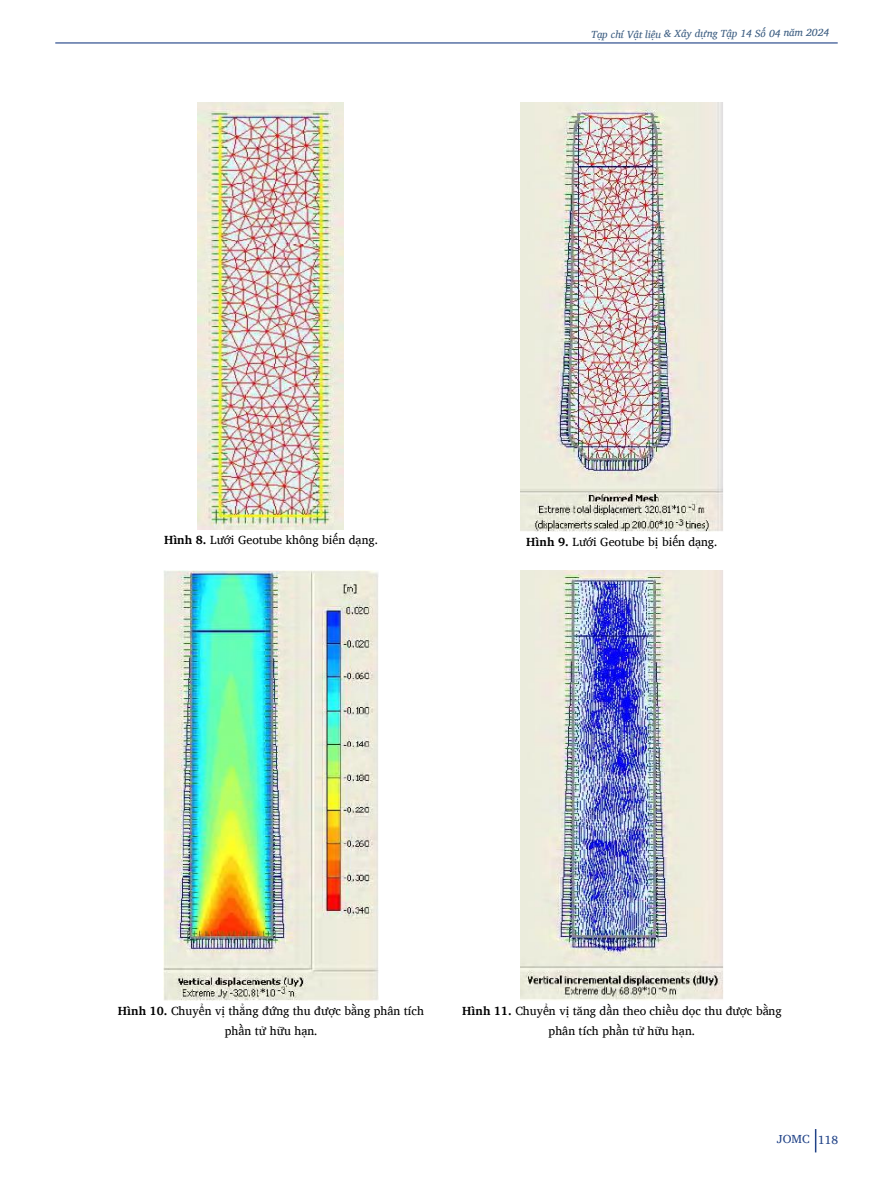
<style>
.page{position:relative;width:893px;height:1191px;background:#fff}
.page>*{position:absolute;margin:0;border:0;box-sizing:border-box;transform-origin:0 0}
.t1{font:12px/19.6px "Charis SIL";color:#000;text-align:center}
.t2{font:12px "Charis SIL";color:#204287}
.t3{font:italic 10.5px "Charis SIL";color:#3d5e82}
.s1{font-weight:700}
</style>
<div class="page">
<hr style="left:55px;top:42px;width:783px;height:2px;background:#204287">
<svg style="left:815px;top:1129px;width:1px;height:23px"></svg>
<img style="left:198px;top:102px;width:146px;height:428px">
<img style="left:521px;top:102px;width:202px;height:429px">
<img style="left:163px;top:570px;width:215px;height:430px">
<img style="left:520px;top:570px;width:203px;height:430px">
<p class="t3" style="left:591px;top:29px;width:240px;rotate:-1deg">Tạp chí Vật liệu &amp; Xây dựng Tập 14 Số 04 năm 2024</p>
<p class="t1" style="left:164px;top:530px;width:216px"><span class="s1">Hình 8.</span> Lưới Geotube không biến dạng.</p>
<p class="t1" style="left:526px;top:532px;width:193px"><span class="s1">Hình 9.</span> Lưới Geotube bị biến dạng.</p>
<p class="t1" style="left:118px;top:1001px;width:308px"><span class="s1">Hình 10.</span> Chuyển vị thẳng đứng thu được bằng phân tích phần tử hữu hạn.</p>
<p class="t1" style="left:462px;top:1001px;width:321px"><span class="s1">Hình 11.</span> Chuyển vị tăng dần theo chiều dọc thu được bằng phân tích phần tử hữu hạn.</p>
<p class="t2" style="left:777px;top:1132px;width:63px">JOMC 118</p>
</div>
